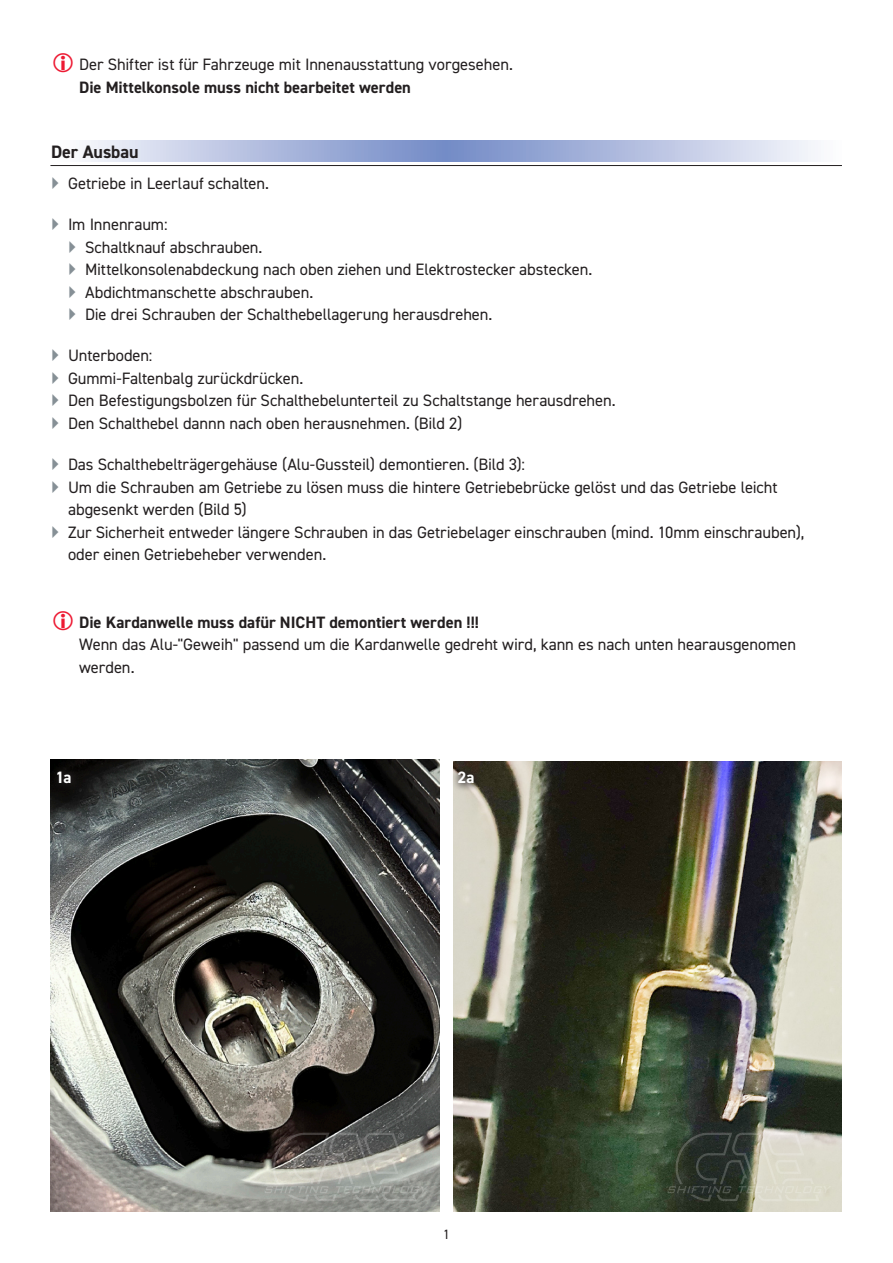
<style>
.page{position:relative;width:893px;height:1263px;background:#fff}
.page>*{position:absolute;margin:0;border:0;box-sizing:border-box;transform-origin:0 0}
.Inhaltsüberschrift{font:700 18px "DIN2014";letter-spacing:-.005em;color:#231f20}
.Fliesstext_normal_ohne_Abstand{font:16.5px/22.5px "DIN2014";letter-spacing:-.005em;color:#231f20}
.Fliesstext_normal_ohne_Abstand-2{font:700 16.5px "DIN2014";color:#fff}
.t1{font:13.5px "DIN2014";color:#231f20}
.s1{font-weight:700}
</style>
<div class="page">
<img style="left:453px;top:762px;width:389px;height:450px">
<img style="left:50px;top:760px;width:389px;height:452px">
<div style="left:50px;top:762px;width:32px;height:30px;background:#231f20;opacity:.68"></div>
<svg style="left:264px;top:1132px;width:165px;height:69px;background:#8c8b85"></svg>
<svg style="left:667px;top:1132px;width:164px;height:69px;background:#818478"></svg>
<div style="left:451px;top:762px;width:34px;height:30px;background:#231f20;opacity:.68"></div>
<svg style="left:85px;top:141px;width:730px;height:21px;background:#b1bddf"></svg>
<hr style="left:50px;top:165px;width:792px;height:1px;background:#231f20">
<p class="Fliesstext_normal_ohne_Abstand" style="left:79px;top:53px;width:435px">Der Shifter ist für Fahrzeuge mit Innenausstattung vorgesehen.<br><span class="s1">Die Mittelkonsole muss nicht bearbeitet werden</span></p>
<p class="Inhaltsüberschrift" style="left:51px;top:140px;width:89px">Der Ausbau</p>
<p class="Fliesstext_normal_ohne_Abstand" style="left:68px;top:172px;width:203px">Getriebe in Leerlauf schalten.</p>
<p class="Fliesstext_normal_ohne_Abstand" style="left:85px;top:213px;width:509px;text-indent:-17px">Im Innenraum:<br>Schaltknauf abschrauben.<br>Mittelkonsolenabdeckung nach oben ziehen und Elektrostecker abstecken.<br>Abdichtmanschette abschrauben.<br>Die drei Schrauben der Schalthebellagerung herausdrehen.</p>
<p class="Fliesstext_normal_ohne_Abstand" style="left:68px;top:344px;width:86px">Unterboden:</p>
<p class="Fliesstext_normal_ohne_Abstand" style="left:68px;top:367px;width:237px">Gummi-Faltenbalg zurückdrücken.</p>
<p class="Fliesstext_normal_ohne_Abstand" style="left:68px;top:389px;width:549px">Den Befestigungsbolzen für Schalthebelunterteil zu Schaltstange herausdrehen.</p>
<p class="Fliesstext_normal_ohne_Abstand" style="left:68px;top:412px;width:396px">Den Schalthebel dannn nach oben herausnehmen. (Bild 2)</p>
<p class="Fliesstext_normal_ohne_Abstand" style="left:68px;top:453px;width:458px">Das Schalthebelträgergehäuse (Alu-Gussteil) demontieren. (Bild 3):</p>
<p class="Fliesstext_normal_ohne_Abstand" style="left:68px;top:475px;width:711px">Um die Schrauben am Getriebe zu lösen muss die hintere Getriebebrücke gelöst und das Getriebe leicht abgesenkt werden (Bild 5)</p>
<p class="Fliesstext_normal_ohne_Abstand" style="left:68px;top:520px;width:738px">Zur Sicherheit entweder längere Schrauben in das Getriebelager einschrauben (mind. 10mm einschrauben), oder einen Getriebeheber verwenden.</p>
<p class="Fliesstext_normal_ohne_Abstand" style="left:79px;top:610px;width:718px"><span class="s1">Die Kardanwelle muss dafür NICHT demontiert werden !!!<br></span>Wenn das Alu-"Geweih" passend um die Kardanwelle gedreht wird, kann es nach unten hearausgenomen werden.</p>
<p class="Fliesstext_normal_ohne_Abstand-2" style="left:56px;top:766px;width:18px">1a</p>
<p class="Fliesstext_normal_ohne_Abstand-2" style="left:458px;top:766px;width:18px">2a</p>
<p class="t1" style="left:443px;top:1226px;width:8px">1</p>
</div>
